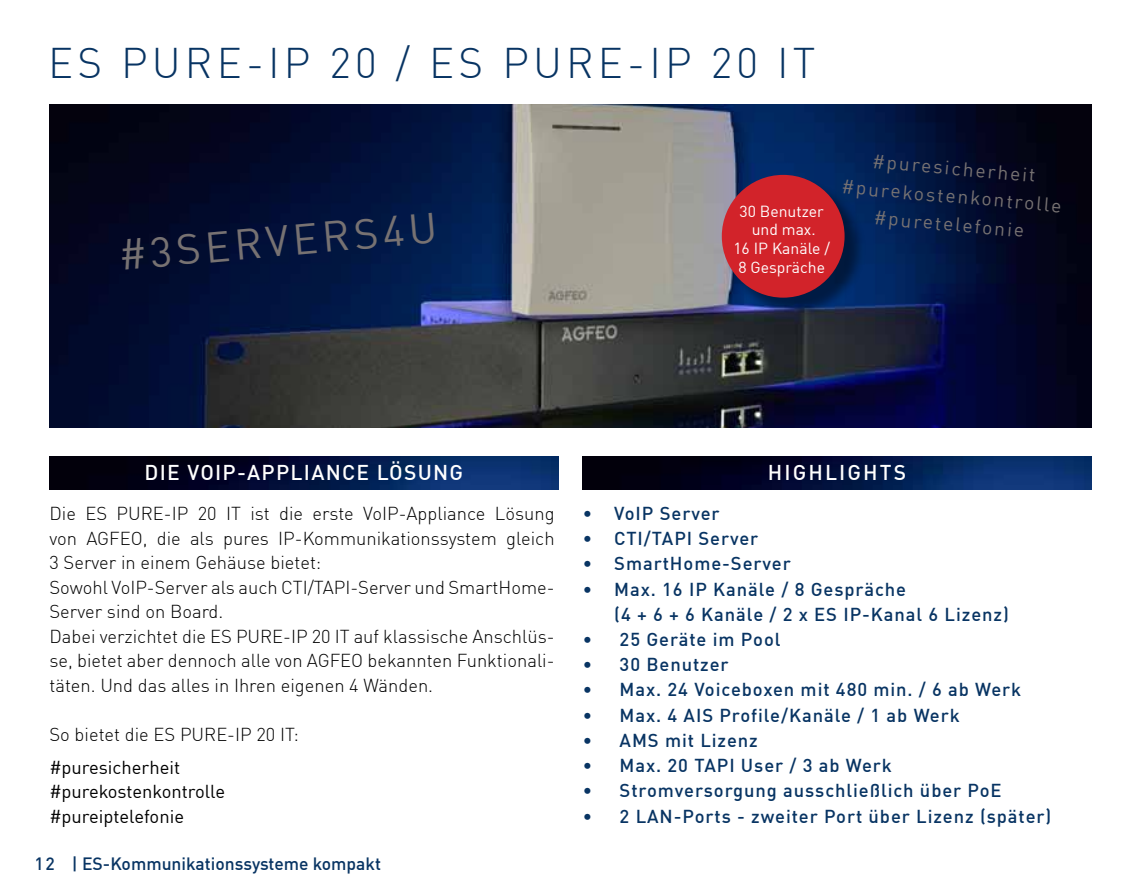
<style>
.page{position:relative;width:1141px;height:893px;background:#fff}
.page>*{position:absolute;margin:0;border:0;box-sizing:border-box;transform-origin:0 0}
.t1{font:300 42px "DIN Offc";letter-spacing:.1em;color:#083463}
.t2{font:42px "DIN Offc";color:#777272}
.t3{font:500 21px "DIN Offc";letter-spacing:.06em;color:#fff}
.t4{font:500 21px "DIN Offc";letter-spacing:.1em;color:#fff}
.t5{font:19.25px/28px "DIN Offc";color:#777272;text-align:center}
.t6{font:300 18.38px/24.5px "DIN Offc";color:#000}
.t7{font:500 18.38px/25.2px "DIN Offc";letter-spacing:.05em;color:#083463}
.t8{font:18.38px/24.5px "DIN Offc";color:#000}
.t9{font:500 17.5px "DIN Offc";color:#083463}
.t10{font:15.75px/18.9px "DIN Offc";color:#fff;text-align:center}
</style>
<div class="page">
<img style="left:49px;top:105px;width:1042px;height:322px">
<img style="left:50px;top:456px;width:508px;height:33px">
<img style="left:583px;top:456px;width:508px;height:33px">
<div style="left:724px;top:177px;width:142px;height:142px;background:#000;opacity:.45"></div>
<div style="left:722px;top:175px;width:123px;height:123px;background:#d2232a;border-radius:50%"></div>
<h1 class="t1" style="left:48px;top:37px;width:769px">ES PURE-I P 20 / ES PURE-I P 20 IT</h1>
<h1 class="t2" style="left:117px;top:229px;width:321px;rotate:-5deg">#3SERVERS4U</h1>
<p class="t10" style="left:733px;top:201px;width:98px">30 Benutzer und max.<br>16 IP Kanäle /</p>
<p class="t10" style="left:738px;top:258px;width:88px">8 Gespräche</p>
<p class="t5" style="left:845px;top:144px;width:222px;rotate:5deg">#puresicherheit #purekostenkontrolle #puretelefonie</p>
<p class="t3" style="left:145px;top:459px;width:317px">DI E VoiP-Appliance Lösung</p>
<p class="t4" style="left:768px;top:459px;width:140px">HIGHLIGHTS</p>
<p class="t6" style="left:50px;top:501px;width:507px">Die ES PURE-I P 20 IT ist die erste VoI P-Appliance Lösung von AG FEO, die als pures I P-Kommunikationssystem gleich 3 Server in einem Gehäuse bietet:<br>Sowohl VoI P-Server als auch CTI/TAPI -Server und SmartHome-Server sind on Board.<br>Dabei verzichtet die ES PUR E-I P 20 IT auf klassische Anschlüs&shy;se, bietet aber dennoch alle von AG FEO bekannten Funktionali&shy;täten. Und das alles in I hren eigenen 4 Wänden.</p>
<p class="t6" style="left:50px;top:721px;width:251px">So bietet die ES PUR E-I P 20 IT:</p>
<p class="t8" style="left:50px;top:755px;width:177px">#puresicherheit #purekostenkontrolle #pureiptelefonie</p>
<p class="t7" style="left:583px;top:500px;width:138px">• VoIP Server</p>
<p class="t7" style="left:583px;top:525px;width:177px">• CTI/TAPI Server</p>
<p class="t7" style="left:583px;top:551px;width:209px">• SmartHome-Server</p>
<p class="t7" style="left:614px;top:576px;width:396px;text-indent:-31px">• Max. 16 IP Kanäle / 8 Gespräche<br>(4 + 6 + 6 Kanäle / 2 x ES IP-Kanal 6 Lizenz)</p>
<p class="t7" style="left:583px;top:626px;width:199px">• 25 Geräte im Pool</p>
<p class="t7" style="left:583px;top:651px;width:147px">• 30 Benutzer</p>
<p class="t7" style="left:583px;top:676px;width:440px">• Max. 24 Voiceboxen mit 480 min. / 6 ab Werk</p>
<p class="t7" style="left:583px;top:702px;width:378px">• M ax. 4 AIS Profile/Kanäle / 1 ab Werk</p>
<p class="t7" style="left:583px;top:727px;width:177px">• AMS mit Lizenz</p>
<p class="t7" style="left:583px;top:752px;width:311px">• Max. 20 TAPI User / 3 ab Werk</p>
<p class="t7" style="left:583px;top:777px;width:420px">• Stromversorgung ausschließlich über PoE</p>
<p class="t7" style="left:583px;top:803px;width:470px">• 2 LAN -Ports - zweiter Port über Lizenz (später)</p>
<p class="t9" style="left:34px;top:853px;width:22px">12</p>
<p class="t9" style="left:72px;top:853px;width:311px">| ES-Kommunikationssysteme kompakt</p>
</div>
